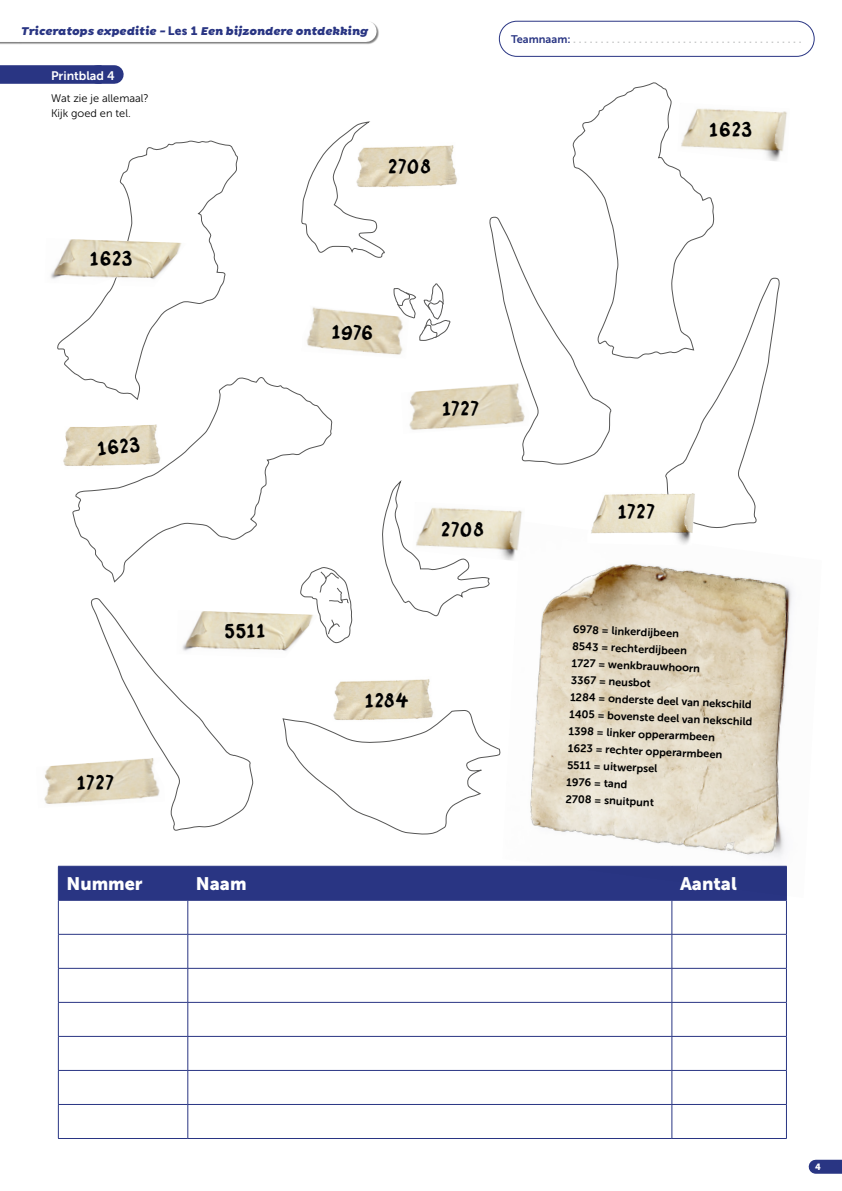
<style>
.page{position:relative;width:842px;height:1191px;background:#fff}
.page>*{position:absolute;margin:0;border:0;box-sizing:border-box;transform-origin:0 0}
.t1{font:19px "DK Liquid Embrace";letter-spacing:.05em;color:#000}
.t2{font:18px "Museo Sans 900";color:#fff}
.t3{font:12.3px "Museo Sans 700";color:#fff}
.t4{font:italic 900 12px "Isidora Alt";letter-spacing:.02em;color:#293583}
.t5{font:11px/17px "Museo Sans 700";color:#000}
.t6{font:11px "Museo Sans 700";color:#c5c6c6}
.t7{font:11px/15px "Museo Sans 300";color:#000}
.t8{font:9px "Museo Sans 900";color:#fff}
.s1{font-family:"Museo Sans 900";font-weight:400;font-style:normal}
.s2{color:#293583}
</style>
<div class="page">
<div style="left:0;top:21px;width:379px;height:24px;background:#000;opacity:.5"></div>
<div style="left:0;top:21px;width:19px;height:21px;background:#fff"></div>
<div style="left:20px;top:21px;width:346px;height:21px;background:#fff"></div>
<div style="left:816px;top:1159px;width:26px;height:14px;background:#293583"></div>
<svg style="left:90px;top:598px;width:164px;height:233px"></svg>
<svg style="left:57px;top:140px;width:181px;height:236px"></svg>
<svg style="left:300px;top:82px;width:480px;height:561px"></svg>
<svg style="left:72px;top:376px;width:261px;height:206px"></svg>
<svg style="left:282px;top:710px;width:219px;height:124px"></svg>
<div style="left:59px;top:867px;width:727px;height:33px;background:#293583"></div>
<hr style="left:58px;top:866px;width:130px;height:1px;background:#293583">
<hr style="left:58px;top:866px;width:1px;height:34px;background:#293583">
<hr style="left:188px;top:866px;width:484px;height:1px;background:#293583">
<hr style="left:188px;top:866px;width:1px;height:34px;background:#293583">
<hr style="left:672px;top:866px;width:1px;height:34px;background:#293583">
<hr style="left:786px;top:866px;width:1px;height:34px;background:#293583">
<hr style="left:58px;top:900px;width:130px;height:1px;background:#293583">
<hr style="left:58px;top:900px;width:1px;height:34px;background:#293583">
<hr style="left:188px;top:900px;width:484px;height:1px;background:#293583">
<hr style="left:188px;top:900px;width:1px;height:34px;background:#293583">
<hr style="left:672px;top:900px;width:115px;height:1px;background:#293583">
<hr style="left:672px;top:900px;width:1px;height:34px;background:#293583">
<hr style="left:786px;top:900px;width:1px;height:34px;background:#293583">
<hr style="left:58px;top:934px;width:130px;height:1px;background:#293583">
<hr style="left:58px;top:934px;width:1px;height:34px;background:#293583">
<hr style="left:188px;top:934px;width:484px;height:1px;background:#293583">
<hr style="left:188px;top:934px;width:1px;height:34px;background:#293583">
<hr style="left:672px;top:934px;width:115px;height:1px;background:#293583">
<hr style="left:672px;top:934px;width:1px;height:34px;background:#293583">
<hr style="left:786px;top:934px;width:1px;height:34px;background:#293583">
<hr style="left:58px;top:968px;width:130px;height:1px;background:#293583">
<hr style="left:58px;top:968px;width:1px;height:34px;background:#293583">
<hr style="left:188px;top:968px;width:484px;height:1px;background:#293583">
<hr style="left:188px;top:968px;width:1px;height:34px;background:#293583">
<hr style="left:672px;top:968px;width:115px;height:1px;background:#293583">
<hr style="left:672px;top:968px;width:1px;height:34px;background:#293583">
<hr style="left:786px;top:968px;width:1px;height:34px;background:#293583">
<hr style="left:58px;top:1002px;width:130px;height:1px;background:#293583">
<hr style="left:58px;top:1002px;width:1px;height:34px;background:#293583">
<hr style="left:188px;top:1002px;width:484px;height:1px;background:#293583">
<hr style="left:188px;top:1002px;width:1px;height:34px;background:#293583">
<hr style="left:672px;top:1002px;width:115px;height:1px;background:#293583">
<hr style="left:672px;top:1002px;width:1px;height:34px;background:#293583">
<hr style="left:786px;top:1002px;width:1px;height:34px;background:#293583">
<hr style="left:58px;top:1036px;width:130px;height:1px;background:#293583">
<hr style="left:58px;top:1036px;width:1px;height:34px;background:#293583">
<hr style="left:188px;top:1036px;width:484px;height:1px;background:#293583">
<hr style="left:188px;top:1036px;width:1px;height:34px;background:#293583">
<hr style="left:672px;top:1036px;width:115px;height:1px;background:#293583">
<hr style="left:672px;top:1036px;width:1px;height:34px;background:#293583">
<hr style="left:786px;top:1036px;width:1px;height:34px;background:#293583">
<hr style="left:58px;top:1070px;width:130px;height:1px;background:#293583">
<hr style="left:58px;top:1070px;width:1px;height:34px;background:#293583">
<hr style="left:188px;top:1070px;width:484px;height:1px;background:#293583">
<hr style="left:188px;top:1070px;width:1px;height:34px;background:#293583">
<hr style="left:672px;top:1070px;width:115px;height:1px;background:#293583">
<hr style="left:672px;top:1070px;width:1px;height:34px;background:#293583">
<hr style="left:786px;top:1070px;width:1px;height:34px;background:#293583">
<hr style="left:58px;top:1104px;width:130px;height:1px;background:#293583">
<hr style="left:58px;top:1104px;width:1px;height:34px;background:#293583">
<hr style="left:188px;top:1104px;width:484px;height:1px;background:#293583">
<hr style="left:188px;top:1104px;width:1px;height:34px;background:#293583">
<hr style="left:672px;top:1104px;width:115px;height:1px;background:#293583">
<hr style="left:672px;top:1104px;width:1px;height:34px;background:#293583">
<hr style="left:786px;top:1104px;width:1px;height:34px;background:#293583">
<hr style="left:58px;top:1138px;width:130px;height:1px;background:#293583">
<hr style="left:188px;top:1138px;width:484px;height:1px;background:#293583">
<hr style="left:672px;top:1138px;width:115px;height:1px;background:#293583">
<img style="left:502px;top:521px;width:290px;height:377px">
<img style="left:176px;top:610px;width:143px;height:48px">
<img style="left:50px;top:238px;width:137px;height:49px">
<img style="left:63px;top:424px;width:100px;height:45px">
<img style="left:351px;top:142px;width:109px;height:47px">
<img style="left:327px;top:679px;width:110px;height:44px">
<img style="left:44px;top:757px;width:121px;height:51px">
<img style="left:401px;top:383px;width:128px;height:51px">
<img style="left:301px;top:305px;width:108px;height:54px">
<img style="left:677px;top:103px;width:110px;height:60px">
<img style="left:412px;top:502px;width:113px;height:60px">
<img style="left:587px;top:492px;width:109px;height:53px">
<div style="left:98px;top:65px;width:16px;height:19px;background:#293583"></div>
<div style="left:0;top:65px;width:102px;height:19px;background:#293583"></div>
<div style="left:499px;top:21px;width:315px;height:36px;border:1px solid #293583;border-radius:18px"></div>
<p class="t4" style="left:21px;top:24px;width:348px">Triceratops expeditie - <span class="s1">Les 1</span> Een bijzondere ontdekking</p>
<p class="t3" style="left:51px;top:69px;width:65px">Printblad 4</p>
<p class="t7" style="left:51px;top:91px;width:99px">Wat zie je allemaal?<br>Kijk goed en tel.</p>
<h1 class="t1" style="left:389px;top:152px;width:44px">2708</h1>
<p class="t6" style="left:511px;top:33px;width:292px"><span class="s2">Teamnaam:</span> . . . . . . . . . . . . . . . . . . . . . . . . . . . . . . . . . . . . . . . . . .</p>
<h1 class="t1" style="left:709px;top:115px;width:44px">1623</h1>
<h1 class="t1" style="left:90px;top:244px;width:44px">1623</h1>
<h1 class="t1" style="left:96px;top:435px;width:44px;rotate:-6deg">1623</h1>
<h1 class="t1" style="left:333px;top:317px;width:42px;rotate:2deg">1976</h1>
<h1 class="t1" style="left:442px;top:394px;width:38px">1727</h1>
<h1 class="t1" style="left:442px;top:515px;width:44px">2708</h1>
<h1 class="t1" style="left:618px;top:497px;width:38px">1727</h1>
<h1 class="t1" style="left:77px;top:768px;width:38px">1727</h1>
<h1 class="t1" style="left:225px;top:616px;width:42px">5511</h1>
<h1 class="t1" style="left:365px;top:686px;width:45px">1284</h1>
<p class="t5" style="left:572px;top:621px;width:185px;rotate:2deg">6978 = linkerdijbeen<br>8543 = rechterdijbeen<br>1727 = wenkbrauwhoorn<br>3367 = neusbot<br>1284 = onderste deel van nekschild<br>1405 = bovenste deel van nekschild<br>1398 = linker opperarmbeen<br>1623 = rechter opperarmbeen<br>5511 = uitwerpsel<br>1976 = tand<br>2708 = snuitpunt</p>
<h2 class="t2" style="left:66px;top:873px;width:78px">Nummer</h2>
<h2 class="t2" style="left:196px;top:873px;width:52px">Naam</h2>
<h2 class="t2" style="left:680px;top:873px;width:58px">Aantal</h2>
<p class="t8" style="left:815px;top:1161px;width:7px">4</p>
</div>
